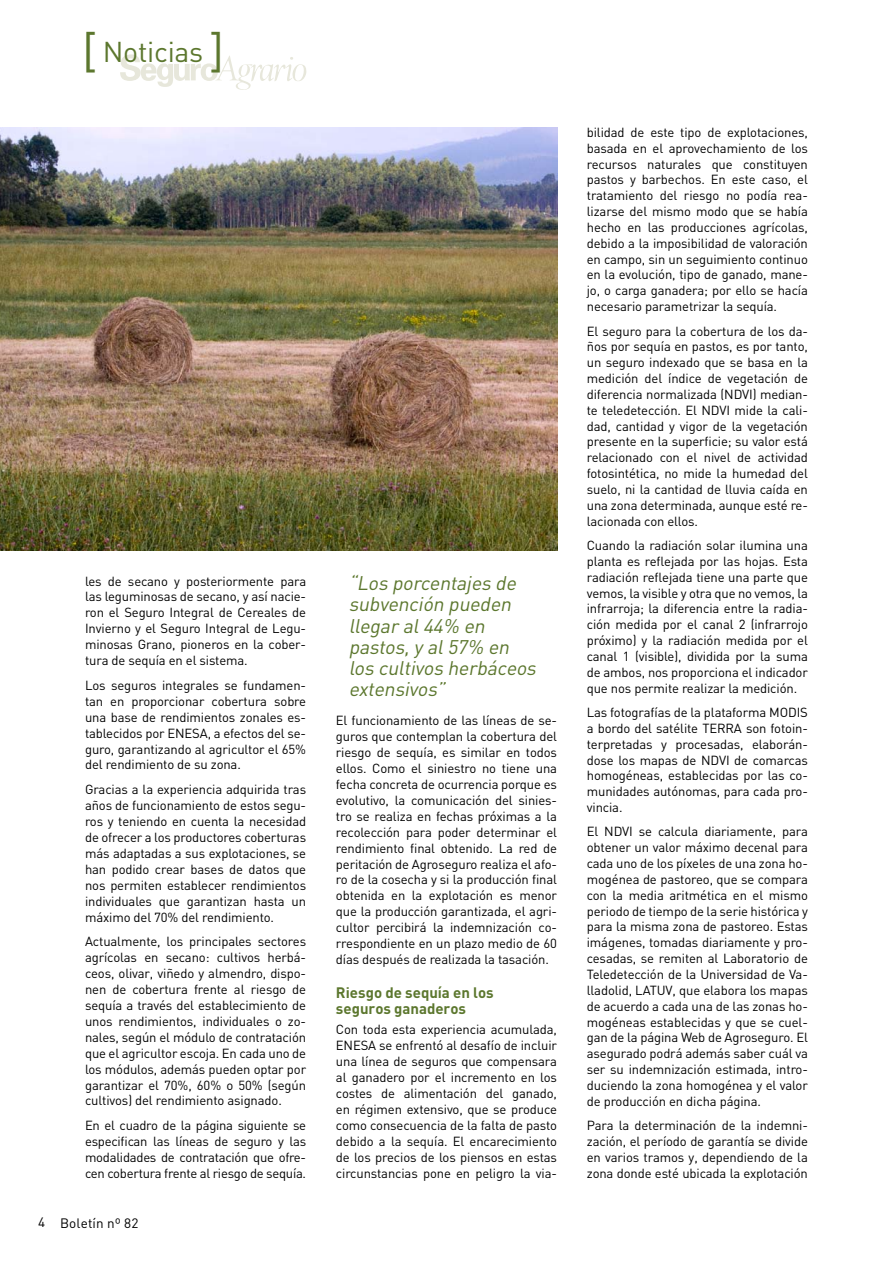
<style>
.page{position:relative;width:893px;height:1263px;background:#fff}
.page>*{position:absolute;margin:0;border:0;box-sizing:border-box;transform-origin:0 0}
.t1{font:28.35px "DIN";letter-spacing:-.01em;color:#5c772e}
.t2{font:italic 19.5px/21.1px "DIN";color:#5c772e}
.t3{font:700 15px/16.4px "DIN";letter-spacing:-.005em;color:#5c772e}
.t4{font:13.5px "DIN";letter-spacing:.01em;color:#000}
.t5{font:13.05px/15.9px "DIN";letter-spacing:-.01em;color:#000;text-align:justify}
.s1{font-size:47.25px}
</style>
<div class="page">
<svg style="left:120px;top:54px;width:186px;height:36px"></svg>
<img style="left:0;top:128px;width:557px;height:423px">
<h1 class="t1" style="left:82px;top:34px;width:143px"><span class="s1">[</span> Noticias <span class="s1">]</span></h1>
<p class="t5" style="left:85px;top:573px;width:223px">les de secano y posteriormente para las leguminosas de secano, y así nacie&shy;ron el Seguro Integral de Cereales de Invierno y el Seguro Integral de Legu&shy;minosas Grano, pioneros en la cober&shy;tura de sequía en el sistema.</p>
<p class="t5" style="left:85px;top:677px;width:223px">Los seguros integrales se fundamen&shy;tan en proporcionar cobertura sobre una base de rendimientos zonales es&shy;tablecidos por ENESA</p>
<p class="t5" style="left:85px;top:725px;width:223px;text-indent:123px">, a efectos del se&shy;guro, garantizando al agricultor el 65% del rendimiento de su zona.</p>
<p class="t5" style="left:85px;top:781px;width:223px">Gracias a la experiencia adquirida tras años de funcionamiento de estos segu&shy;ros y teniendo en cuenta la necesidad de ofrecer a los productores coberturas más adaptadas a sus explotaciones, se han podido crear bases de datos que nos permiten establecer rendimientos individuales que garantizan hasta un máximo del 70% del rendimiento.</p>
<p class="t5" style="left:85px;top:933px;width:223px">Actualmente, los principales sectores agrícolas en secano: cultivos herbá&shy;ceos, olivar, viñedo y almendro, dispo&shy;nen de cobertura frente al riesgo de sequía a través del establecimiento de unos rendimientos, individuales o zo&shy;nales, según el módulo de contratación que el agricultor escoja. En cada uno de los módulos, además pueden optar por garantizar el 70%, 60% o 50% (según cultivos) del rendimiento asignado.</p>
<p class="t5" style="left:85px;top:1117px;width:223px">En el cuadro de la página siguiente se especifican las líneas de seguro y las modalidades de contratación que ofre&shy;cen cobertura frente al riesgo de sequía.</p>
<p class="t4" style="left:38px;top:1214px;width:102px">4 Boletín nº 82</p>
<h2 class="t2" style="left:349px;top:572px;width:193px">“Los porcentajes de subvención pueden llegaral44% en pastos,y al57% en los cultivos herbáceos extensivos”</h2>
<p class="t5" style="left:336px;top:712px;width:223px">El funcionamiento de las líneas de se&shy;guros que contemplan la cobertura del riesgo de sequía, es similar en todos ellos. Como el siniestro no tiene una fecha concreta de ocurrencia porque es evolutivo, la comunicación del sinies&shy;tro se realiza en fechas próximas a la recolección para poder determinar el rendimiento final obtenido. La red de peritación de Agroseguro realiza el afo&shy;ro de la cosecha y si la producción final obtenida en la explotación es menor que la producción garantizada, el agri&shy;cultor percibirá la indemnización co&shy;rrespondiente en un plazo medio de 60 días después de realizada la tasación.</p>
<p class="t3" style="left:336px;top:983px;width:159px">Riesgo de sequía en los seguros ganaderos</p>
<p class="t5" style="left:336px;top:1021px;width:223px">Con toda esta experiencia acumulada,<br>ENESA</p>
<p class="t5" style="left:336px;top:1037px;width:223px;text-indent:43px">se enfrentó al desafío de incluir una línea de seguros que compensara al ganadero por el incremento en los costes de alimentación del ganado, en régimen extensivo, que se produce como consecuencia de la falta de pasto debido a la sequía. El encarecimiento de los precios de los piensos en estas circunstancias pone en peligro la via-</p>
<p class="t5" style="left:587px;top:124px;width:223px">bilidad de este tipo de explotaciones, basada en el aprovechamiento de los recursos naturales que constituyen pastos y barbechos. En este caso, el tratamiento del riesgo no podía rea&shy;lizarse del mismo modo que se había hecho en las producciones agrícolas, debido a la imposibilidad de valoración en campo, sin un seguimiento continuo en la evolución, tipo de ganado, mane&shy;jo, o carga ganadera; por ello se hacía necesario parametrizar la sequía.</p>
<p class="t5" style="left:587px;top:323px;width:223px">El seguro para la cobertura de los da&shy;ños por sequía en pastos, es por tanto, un seguro indexado que se basa en la medición del índice de vegetación de diferencia normalizada (NDV</p>
<p class="t5" style="left:749px;top:386px;width:60px">I) median-</p>
<p class="t5" style="left:587px;top:402px;width:124px">te teledetección. El NDV</p>
<p class="t5" style="left:587px;top:402px;width:223px;text-indent:140px">I mide la cali&shy;dad, cantidad y vigor de la vegetación presente en la superficie; su valor está relacionado con el nivel de actividad fotosintética, no mide la humedad del suelo, ni la cantidad de lluvia caída en una zona determinada, aunque esté re&shy;lacionada con ellos.</p>
<p class="t5" style="left:587px;top:537px;width:223px">Cuando la radiación solar ilumina una planta es reflejada por las hojas. Esta radiación reflejada tiene una parte que vemos, la visible y otra que no vemos, la infrarroja; la diferencia entre la radia&shy;ción medida por el canal 2 (infrarrojo próximo) y la radiación medida por el canal 1 (visible), dividida por la suma de ambos, nos proporciona el indicador que nos permite realizar la medición.</p>
<p class="t5" style="left:587px;top:704px;width:192px">Las fotografías de la plataforma MOD</p>
<p class="t5" style="left:797px;top:704px;width:11px">IS</p>
<p class="t5" style="left:587px;top:720px;width:125px">a bordo del satélite TERRA</p>
<p class="t5" style="left:587px;top:720px;width:223px;text-indent:159px">son fotoin&shy;terpretadas y procesadas, elaborán&shy;dose los mapas de NDV</p>
<p class="t5" style="left:587px;top:752px;width:223px;text-indent:139px">I de comarcas homogéneas, establecidas por las co&shy;munidades autónomas, para cada pro&shy;vincia.</p>
<p class="t5" style="left:587px;top:823px;width:27px">El NDV</p>
<p class="t5" style="left:587px;top:823px;width:223px;text-indent:42px">I se calcula diariamente, para obtener un valor máximo decenal para cada uno de los píxeles de una zona ho&shy;mogénea de pastoreo, que se compara con la media aritmética en el mismo periodo de tiempo de la serie histórica y para la misma zona de pastoreo. Estas imágenes, tomadas diariamente y pro&shy;cesadas, se remiten al Laboratorio de Teledetección de la U niversidad de Va&shy;lladolid, LATUV</p>
<p class="t5" style="left:587px;top:982px;width:223px;text-indent:86px">, que elabora los mapas de acuerdo a cada una de las zonas ho&shy;mogéneas establecidas y que se cuel&shy;gan de la página Web de Agroseguro. El asegurado podrá además saber cuál va ser su indemnización estimada, intro&shy;duciendo la zona homogénea y el valor de producción en dicha página.</p>
<p class="t5" style="left:587px;top:1117px;width:223px">Para la determinación de la indemni&shy;zación, el período de garantía se divide en varios tramos y, dependiendo de la zona donde esté ubicada la explotación</p>
</div>
